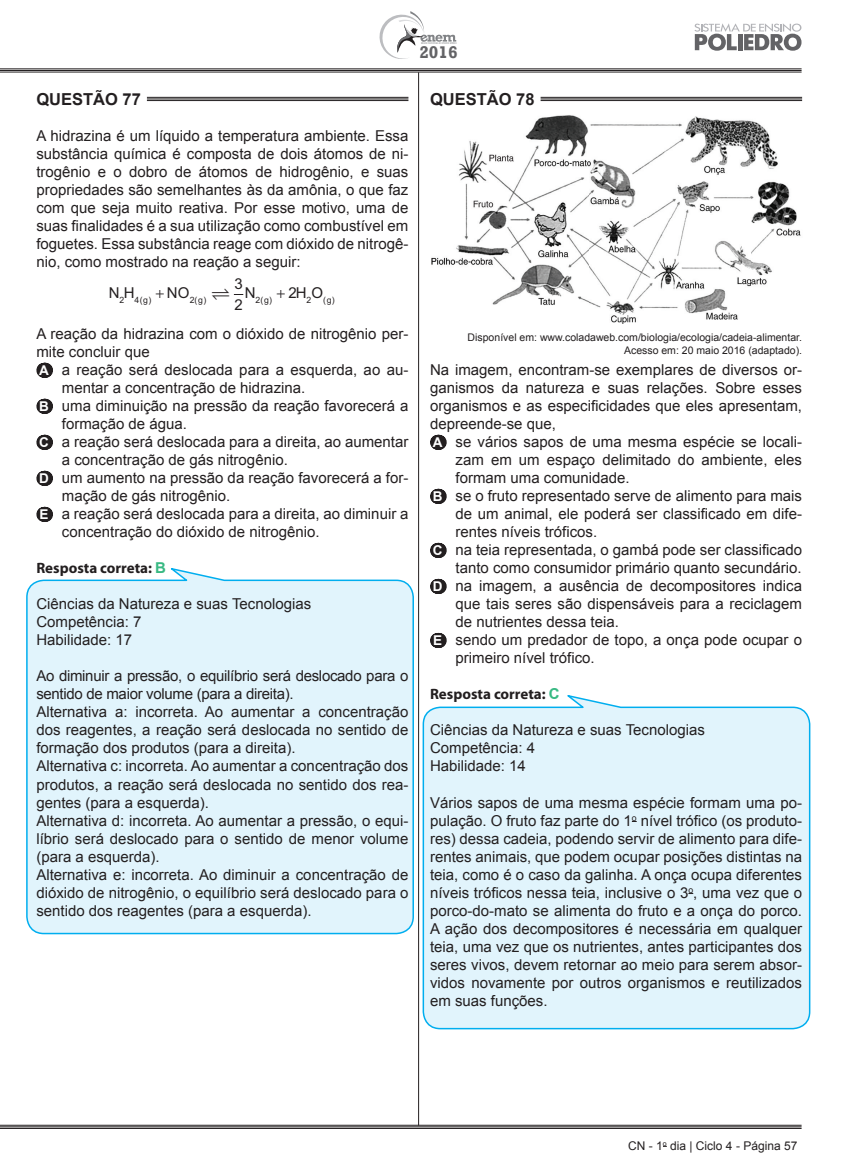
<style>
.page{position:relative;width:842px;height:1170px;background:#fff}
.page>*{position:absolute;margin:0;border:0;box-sizing:border-box;transform-origin:0 0}
.t1{font:700 17.4px "Rockwell";color:#636366}
.t2{font:700 16.5px "Arial";color:#231f20}
.t3{font:15px/18px "Arial";color:#231f20}
.t4{font:700 15px "Myriad Pro";color:#231f20}
.t5{font:12px "Arial";color:#231f20}
.t6{font:10.5px/13.5px "Arial";color:#231f20;text-align:right}
.t7{font:8.7px "Arial";color:#231f20}
.s1{font-weight:700;font-size:13.5px;color:#fff}
.s2{font-family:"Arial";color:#38b983}
</style>
<div class="page">
<div style="left:26px;top:568px;width:388px;height:366px;background:#e1f4fc"></div>
<div style="left:422px;top:695px;width:389px;height:335px;background:#e1f4fc"></div>
<hr style="left:418px;top:72px;width:1px;height:1053px;background:#231f20">
<hr style="left:0;top:69px;width:801px;height:1px;background:#231f20">
<hr style="left:0;top:70px;width:801px;height:1px;background:#231f20">
<hr style="left:0;top:72px;width:801px;height:1px;background:#231f20">
<hr style="left:0;top:1124px;width:801px;height:1px;background:#231f20">
<hr style="left:0;top:1126px;width:801px;height:1px;background:#231f20">
<hr style="left:0;top:1128px;width:801px;height:1px;background:#231f20">
<svg style="left:694px;top:23px;width:107px;height:28px"></svg>
<svg style="left:379px;top:11px;width:78px;height:48px"></svg>
<hr style="left:147px;top:97px;width:261px;height:1px;background:#231f20">
<hr style="left:147px;top:98px;width:261px;height:1px;background:#231f20">
<hr style="left:147px;top:100px;width:261px;height:1px;background:#231f20">
<svg style="left:44px;top:363px;width:2px;height:15px"></svg>
<svg style="left:44px;top:399px;width:2px;height:15px"></svg>
<svg style="left:44px;top:435px;width:2px;height:15px"></svg>
<svg style="left:44px;top:471px;width:2px;height:15px"></svg>
<svg style="left:44px;top:507px;width:2px;height:15px"></svg>
<hr style="left:541px;top:97px;width:261px;height:1px;background:#231f20">
<hr style="left:541px;top:98px;width:261px;height:1px;background:#231f20">
<hr style="left:541px;top:100px;width:261px;height:1px;background:#231f20">
<svg style="left:437px;top:435px;width:2px;height:15px"></svg>
<svg style="left:437px;top:489px;width:2px;height:15px"></svg>
<svg style="left:437px;top:543px;width:2px;height:15px"></svg>
<svg style="left:437px;top:579px;width:2px;height:15px"></svg>
<svg style="left:437px;top:633px;width:2px;height:15px"></svg>
<img style="left:431px;top:115px;width:370px;height:208px">
<p class="t1" style="left:419px;top:42px;width:40px">2016</p>
<p class="t2" style="left:36px;top:88px;width:106px">QUESTÃO 77</p>
<p class="t3" style="left:36px;top:127px;width:374px;text-align:justify">A hidrazina é um líquido a temperatura ambiente. Essa substância química é composta de dois átomos de ni&shy;trogênio e o dobro de átomos de hidrogênio, e suas propriedades são semelhantes às da amônia, o que faz com que seja muito reativa. Por esse motivo, uma de suas finalidades é a sua utilização como combustível em foguetes. Essa substância reage com dióxido de nitrogê&shy;nio, como mostrado na reação a seguir:</p>
<p class="t7" style="left:109px;top:293px;width:41px"><sup>NH</sup>2 4g</p>
<p class="t7" style="left:198px;top:293px;width:6px">g</p>
<p class="t3" style="left:234px;top:273px;width:10px;line-height:21.1px">3<br>2</p>
<p class="t3" style="left:167px;top:284px;width:29px">NO<sub>2</sub></p>
<p class="t7" style="left:255px;top:293px;width:15px">2 g</p>
<p class="t3" style="left:245px;top:284px;width:12px">N</p>
<p class="t3" style="left:296px;top:284px;width:12px">H</p>
<p class="t7" style="left:306px;top:293px;width:27px">2<sup>O</sup> g</p>
<p class="t7" style="left:140px;top:293px;width:13px">( )</p>
<p class="t7" style="left:195px;top:293px;width:13px">( )</p>
<p class="t7" style="left:260px;top:293px;width:38px">() <sup>2</sup></p>
<p class="t7" style="left:323px;top:293px;width:13px">( )</p>
<p class="t3" style="left:36px;top:325px;width:374px">A reação da hidrazina com o dióxido de nitrogênio per-</p>
<p class="t3" style="left:36px;top:343px;width:115px">mite concluir que</p>
<p class="t3" style="left:39px;top:361px;width:371px"><span class="s1">A</span> a reação será deslocada para a esquerda, ao au-</p>
<p class="t3" style="left:62px;top:379px;width:245px">mentar a concentração de hidrazina.</p>
<p class="t3" style="left:39px;top:397px;width:371px"><span class="s1">B</span> uma diminuição na pressão da reação favorecerá a</p>
<p class="t3" style="left:62px;top:415px;width:127px">formação de água.</p>
<p class="t3" style="left:39px;top:433px;width:371px"><span class="s1">C</span> a reação será deslocada para a direita, ao aumentar</p>
<p class="t3" style="left:62px;top:451px;width:227px">a concentração de gás nitrogênio.</p>
<p class="t3" style="left:39px;top:469px;width:371px"><span class="s1">D</span> um aumento na pressão da reação favorecerá a for-</p>
<p class="t3" style="left:62px;top:487px;width:170px">mação de gás nitrogênio.</p>
<p class="t3" style="left:40px;top:505px;width:370px"><span class="s1">E</span> a reação será deslocada para a direita, ao diminuir a</p>
<p class="t3" style="left:62px;top:523px;width:259px">concentração do dióxido de nitrogênio.</p>
<p class="t4" style="left:36px;top:558px;width:131px">Resposta correta: <span class="s2">B</span></p>
<p class="t3" style="left:36px;top:595px;width:276px">Ciências da Natureza e suas Tecnologias<br>Competência: 7<br>Habilidade: 17</p>
<p class="t3" style="left:36px;top:667px;width:374px">Ao diminuir a pressão, o equilíbrio será deslocado para o sentido de maior volume (para a direita).<br>Alternativa a: incorreta. Ao aumentar a concentração dos reagentes, a reação será deslocada no sentido de formação dos produtos (para a direita).<br>Alternativa c: incorreta. Ao aumentar a concentração dos produtos, a reação será deslocada no sentido dos rea&shy;gentes (para a esquerda).<br>Alternativa d: incorreta. Ao aumentar a pressão, o equi&shy;líbrio será deslocado para o sentido de menor volume (para a esquerda).<br>Alternativa e: incorreta. Ao diminuir a concentração de dióxido de nitrogênio, o equilíbrio será deslocado para o sentido dos reagentes (para a esquerda).</p>
<p class="t2" style="left:430px;top:88px;width:106px">QUESTÃO 78</p>
<p class="t6" style="left:468px;top:330px;width:336px">Disponível em: www.coladaweb.com/biologia/ecologia/cadeia-alimentar.<br>Acesso em: 20 maio 2016 (adaptado).</p>
<p class="t3" style="left:430px;top:361px;width:374px">Na imagem, encontram-se exemplares de diversos or-</p>
<p class="t3" style="left:430px;top:379px;width:374px">ganismos da natureza e suas relações. Sobre esses</p>
<p class="t3" style="left:430px;top:397px;width:374px">organismos e as especificidades que eles apresentam,</p>
<p class="t3" style="left:430px;top:415px;width:127px">depreende-se que,</p>
<p class="t3" style="left:433px;top:433px;width:371px"><span class="s1">A</span> se vários sapos de uma mesma espécie se locali-</p>
<p class="t3" style="left:455px;top:451px;width:348px">zam em um espaço delimitado do ambiente, eles</p>
<p class="t3" style="left:455px;top:469px;width:176px">formam uma comunidade.</p>
<p class="t3" style="left:433px;top:487px;width:371px"><span class="s1">B</span> se o fruto representado serve de alimento para mais</p>
<p class="t3" style="left:455px;top:505px;width:348px">de um animal, ele poderá ser classificado em dife-</p>
<p class="t3" style="left:455px;top:523px;width:143px">rentes níveis tróficos.</p>
<p class="t3" style="left:433px;top:541px;width:371px"><span class="s1">C</span> na teia representada, o gambá pode ser classificado</p>
<p class="t3" style="left:455px;top:559px;width:347px">tanto como consumidor primário quanto secundário.</p>
<p class="t3" style="left:433px;top:577px;width:371px"><span class="s1">D</span> na imagem, a ausência de decompositores indica</p>
<p class="t3" style="left:455px;top:595px;width:348px">que tais seres são dispensáveis para a reciclagem</p>
<p class="t3" style="left:455px;top:613px;width:165px">de nutrientes dessa teia.</p>
<p class="t3" style="left:433px;top:631px;width:370px"><span class="s1">E</span> sendo um predador de topo, a onça pode ocupar o</p>
<p class="t3" style="left:455px;top:649px;width:141px">primeiro nível trófico.</p>
<p class="t4" style="left:430px;top:684px;width:131px">Resposta correta: <span class="s2">C</span></p>
<p class="t3" style="left:430px;top:721px;width:276px">Ciências da Natureza e suas Tecnologias<br>Competência: 4<br>Habilidade: 14</p>
<p class="t3" style="left:430px;top:793px;width:374px;text-align:justify">Vários sapos de uma mesma espécie formam uma po&shy;pulação. O fruto faz parte do 1<sup>o</sup> nível trófico (os produto&shy;res) dessa cadeia, podendo servir de alimento para dife&shy;rentes animais, que podem ocupar posições distintas na teia, como é o caso da galinha. A onça ocupa diferentes níveis tróficos nessa teia, inclusive o 3<sup>o</sup>, uma vez que o porco-do-mato se alimenta do fruto e a onça do porco.<br>A ação dos decompositores é necessária em qualquer teia, uma vez que os nutrientes, antes participantes dos seres vivos, devem retornar ao meio para serem absor&shy;vidos novamente por outros organismos e reutilizados em suas funções.</p>
<p class="t5" style="left:628px;top:1136px;width:171px">CN - 1<sup>o</sup> dia | Ciclo 4 - Página 57</p>
</div>
